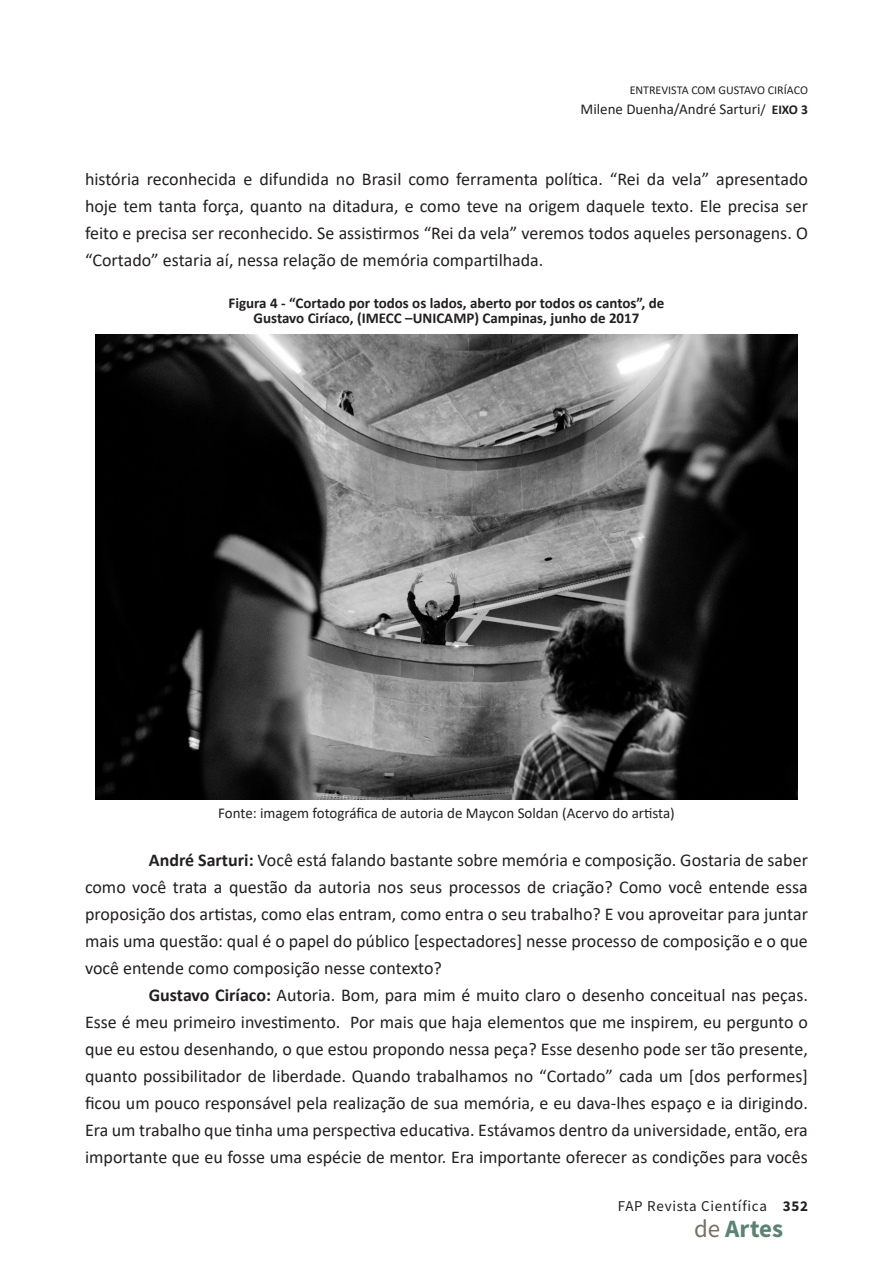
<style>
.page{position:relative;width:893px;height:1263px;background:#fff}
.page>*{position:absolute;margin:0;border:0;box-sizing:border-box;transform-origin:0 0}
.t1{font:700 24.9px "Source Sans Pro";color:#5a8471}
.Corpo{font:18px/27px "Calibri";color:#231f20;text-align:justify}
.figura{font:700 15px/15px "Calibri";color:#231f20;text-align:center}
.figura_-_fonte{font:15px "Calibri";color:#231f20}
.t2{font:15px "Source Sans Pro";letter-spacing:.05em;color:#231f20}
.t3{font:12px "Calibri";color:#231f20}
.s1{font-size:13.5px}
.s2{font-weight:700;font-size:13.5px}
.s3{font-weight:700}
.s4{font-weight:400;color:#786f64}
</style>
<div class="page">
<img style="left:95px;top:334px;width:702px;height:465px">
<p class="t3" style="left:630px;top:82px;width:180px">ENTREVISTA COM GUSTAVO CIRÍACO</p>
<p class="figura_-_fonte" style="left:580px;top:98px;width:229px">Milene Duenha/André Sarturi<span class="s1">/</span> <span class="s2">EIXO 3</span></p>
<p class="Corpo" style="left:85px;top:165px;width:724px">história reconhecida e difundida no Brasil como ferramenta política. “Rei da vela” apresentado hoje tem tanta força, quanto na ditadura, e como teve na origem daquele texto. Ele precisa ser feito e precisa ser reconhecido. Se assistirmos “Rei da vela” veremos todos aqueles personagens. O “Cortado” estaria aí, nessa relação de memória compartilhada.</p>
<p class="figura" style="left:228px;top:295px;width:437px">Figura 4 - “Cortado por todos os lados, aberto por todos os cantos”, de<br>Gustavo Ciríaco, (IMECC –UNICAMP) Campinas, junho de 2017</p>
<p class="figura_-_fonte" style="left:218px;top:802px;width:458px">Fonte: imagem fotográfica de autoria de Maycon Soldan (Acervo do artista)</p>
<p class="Corpo" style="left:85px;top:846px;width:724px;text-indent:64px"><span class="s3">André Sarturi:</span> Você está falando bastante sobre memória e composição. Gostaria de saber como você trata a questão da autoria nos seus processos de criação? Como você entende essa proposição dos artistas, como elas entram, como entra o seu trabalho? E vou aproveitar para juntar mais uma questão: qual é o papel do público [espectadores] nesse processo de composição e o que você entende como composição nesse contexto?</p>
<p class="Corpo" style="left:85px;top:981px;width:724px;text-indent:64px"><span class="s3">Gustavo Ciríaco:</span> Autoria. Bom, para mim é muito claro o desenho conceitual nas peças.<br>Esse é meu primeiro investimento. Por mais que haja elementos que me inspirem, eu pergunto o que eu estou desenhando, o que estou propondo nessa peça? Esse desenho pode ser tão presente, quanto possibilitador de liberdade. Quando trabalhamos no “Cortado” cada um [dos performes] ficou um pouco responsável pela realização de sua memória, e eu dava-lhes espaço e ia dirigindo.<br>Era um trabalho que tinha uma perspectiva educativa. Estávamos dentro da universidade, então, era importante que eu fosse uma espécie de mentor. Era importante oferecer as condições para vocês</p>
<p class="t2" style="left:618px;top:1197px;width:192px">FAP Revista Científica <span class="s3">352</span></p>
<h1 class="t1" style="left:694px;top:1211px;width:90px"><span class="s4">de</span> Artes</h1>
</div>
